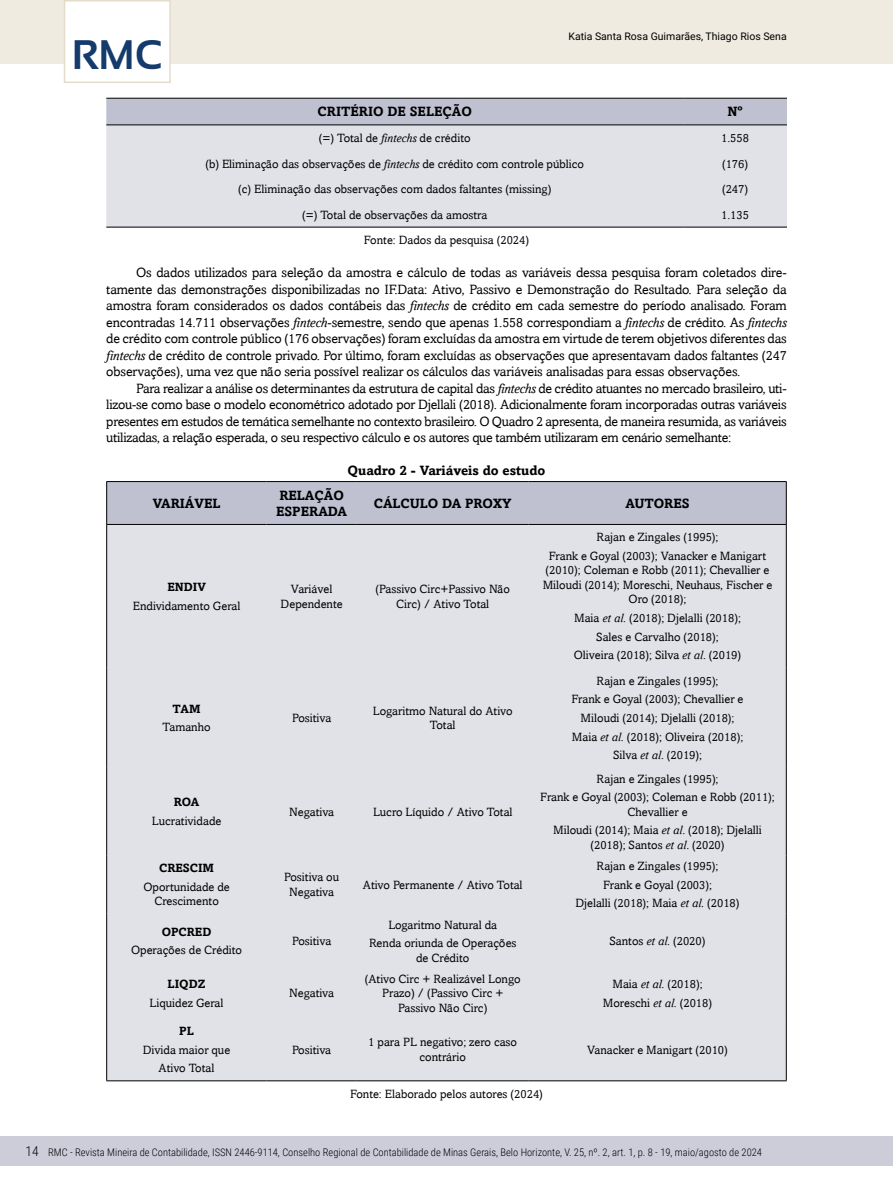
<style>
.page{position:relative;width:893px;height:1191px;background:#fff}
.page>*{position:absolute;margin:0;border:0;box-sizing:border-box;transform-origin:0 0}
.t1{font:700 41.25px "Sansation";color:#143b6b}
.t2{font:13.5px/16.5px "Amasis";letter-spacing:-.02em;color:#000;text-align:justify}
.t3{font:700 13.5px/16.2px "Amasis";color:#000}
.t4{font:12px/18.6px "Amasis";color:#000;text-align:center}
.t5{font:700 12px "Amasis";color:#000}
.t6{font:300 10.5px "Roboto Condensed";color:#000}
.t7{font:10.5px "Roboto";color:#000}
.s1{font-style:italic}
.s2{font-size:13.5px}
</style>
<div class="page">
<div style="left:0;top:1135px;width:893px;height:30px;background:#cdcdda"></div>
<div style="left:0;top:0;width:893px;height:64px;background:#efebe1"></div>
<div style="left:64px;top:0;width:107px;height:83px;background:#fff;border:2px solid #e4dcca"></div>
<div style="left:106px;top:99px;width:681px;height:25px;background:#bfc1d1"></div>
<div style="left:106px;top:125px;width:681px;height:102px;background:#e1e1e8"></div>
<hr style="left:106px;top:98px;width:577px;height:1px;background:#000">
<hr style="left:683px;top:98px;width:104px;height:1px;background:#000">
<hr style="left:106px;top:227px;width:577px;height:1px;background:#000">
<hr style="left:683px;top:227px;width:104px;height:1px;background:#000">
<hr style="left:106px;top:124px;width:577px;height:1px;background:#000">
<hr style="left:683px;top:124px;width:104px;height:1px;background:#000">
<div style="left:107px;top:482px;width:679px;height:42px;background:#bfc1d1"></div>
<div style="left:107px;top:525px;width:679px;height:555px;background:#e1e1e8"></div>
<hr style="left:106px;top:525px;width:1px;height:143px;background:#000">
<hr style="left:106px;top:668px;width:1px;height:100px;background:#000">
<hr style="left:106px;top:768px;width:1px;height:87px;background:#000">
<hr style="left:106px;top:855px;width:1px;height:58px;background:#000">
<hr style="left:106px;top:913px;width:1px;height:55px;background:#000">
<hr style="left:106px;top:968px;width:1px;height:50px;background:#000">
<hr style="left:106px;top:1018px;width:1px;height:62px;background:#000">
<hr style="left:786px;top:525px;width:1px;height:143px;background:#000">
<hr style="left:786px;top:668px;width:1px;height:100px;background:#000">
<hr style="left:786px;top:768px;width:1px;height:87px;background:#000">
<hr style="left:786px;top:855px;width:1px;height:58px;background:#000">
<hr style="left:786px;top:913px;width:1px;height:55px;background:#000">
<hr style="left:786px;top:968px;width:1px;height:50px;background:#000">
<hr style="left:786px;top:1018px;width:1px;height:62px;background:#000">
<hr style="left:266px;top:481px;width:91px;height:1px;background:#000">
<hr style="left:357px;top:481px;width:172px;height:1px;background:#000">
<hr style="left:106px;top:481px;width:160px;height:1px;background:#000">
<hr style="left:106px;top:482px;width:1px;height:42px;background:#000">
<hr style="left:529px;top:481px;width:258px;height:1px;background:#000">
<hr style="left:786px;top:482px;width:1px;height:42px;background:#000">
<hr style="left:106px;top:524px;width:160px;height:1px;background:#000">
<hr style="left:266px;top:524px;width:91px;height:1px;background:#000">
<hr style="left:357px;top:524px;width:172px;height:1px;background:#000">
<hr style="left:529px;top:524px;width:258px;height:1px;background:#000">
<hr style="left:106px;top:1080px;width:160px;height:1px;background:#000">
<hr style="left:266px;top:1080px;width:91px;height:1px;background:#000">
<hr style="left:357px;top:1080px;width:172px;height:1px;background:#000">
<hr style="left:529px;top:1080px;width:258px;height:1px;background:#000">
<h1 class="t1" style="left:72px;top:32px;width:92px">RMC</h1>
<p class="t7" style="left:568px;top:29px;width:220px">Katia Santa Rosa Guimarães, Thiago Rios Sena</p>
<p class="t3" style="left:318px;top:103px;width:156px">CRITÉRIO DE SELEÇÃO</p>
<p class="t3" style="left:727px;top:103px;width:17px">Nº</p>
<p class="t4" style="left:319px;top:129px;width:153px">(=) Total de <span class="s1">fintechs</span> de crédito</p>
<p class="t4" style="left:721px;top:129px;width:29px">1.558</p>
<p class="t4" style="left:205px;top:154px;width:380px">(b) Eliminação das observações de <span class="s1">fintechs</span> de crédito com controle público</p>
<p class="t4" style="left:722px;top:154px;width:28px">(176)</p>
<p class="t4" style="left:238px;top:180px;width:315px">(c) Eliminação das observações com dados faltantes (missing)</p>
<p class="t4" style="left:722px;top:180px;width:28px">(247)</p>
<p class="t4" style="left:302px;top:205px;width:187px">(=) Total de observações da amostra</p>
<p class="t4" style="left:721px;top:205px;width:29px">1.135</p>
<p class="t4" style="left:364px;top:231px;width:167px">Fonte: Dados da pesquisa (2024)</p>
<p class="t2" style="left:106px;top:264px;width:682px;text-indent:30px">Os dados utilizados para seleção da amostra e cálculo de todas as variáveis dessa pesquisa foram coletados dire&shy;tamente das demonstrações disponibilizadas no IF.Data: Ativo, Passivo e Demonstração do Resultado. Para seleção da amostra foram considerados os dados contábeis das <span class="s1">fintechs</span> de crédito em cada semestre do período analisado. Foram encontradas 14.711 observações <span class="s1">fintech</span>-semestre, sendo que apenas 1.558 correspondiam a <span class="s1">fintechs</span> de crédito. As <span class="s1">fintechs </span>de crédito com controle público (176 observações) foram excluídas da amostra em virtude de terem objetivos diferentes das <span class="s1">fintechs</span> de crédito de controle privado. Por último, foram excluídas as observações que apresentavam dados faltantes (247 observações), uma vez que não seria possível realizar os cálculos das variáveis analisadas para essas observações.</p>
<p class="t2" style="left:106px;top:380px;width:682px;text-indent:30px">Para realizar a análise os determinantes da estrutura de capital das <span class="s1">fintechs</span> de crédito atuantes no mercado brasileiro, uti&shy;lizou-se como base o modelo econométrico adotado por Djellali (2018). Adicionalmente foram incorporadas outras variáveis presentes em estudos de temática semelhante no contexto brasileiro. O Quadro 2 apresenta, de maneira resumida, as variáveis utilizadas, a relação esperada, o seu respectivo cálculo e os autores que também utilizaram em cenário semelhante:</p>
<p class="t3" style="left:347px;top:462px;width:199px">Quadro 2 - Variáveis do estudo</p>
<p class="t3" style="left:153px;top:495px;width:69px">VARIÁVEL</p>
<p class="t3" style="left:276px;top:487px;width:73px">RELAÇÃO<br>ESPERADA</p>
<p class="t3" style="left:374px;top:495px;width:139px">CÁLCULO DA PROXY</p>
<p class="t3" style="left:625px;top:495px;width:66px">AUTORES</p>
<p class="t5" style="left:167px;top:579px;width:40px">ENDIV</p>
<p class="t4" style="left:133px;top:596px;width:109px">Endividamento Geral</p>
<p class="t5" style="left:173px;top:701px;width:29px">TAM</p>
<p class="t4" style="left:163px;top:718px;width:50px">Tamanho</p>
<p class="t5" style="left:174px;top:795px;width:27px">ROA</p>
<p class="t4" style="left:152px;top:811px;width:71px">Lucratividade</p>
<p class="t4" style="left:281px;top:582px;width:64px;line-height:14.4px">Variável<br>Dependente</p>
<p class="t4" style="left:375px;top:582px;width:136px;line-height:14.4px">(Passivo Circ+Passivo Não<br>Circ) / Ativo Total</p>
<p class="t4" style="left:292px;top:708px;width:41px">Positiva</p>
<p class="t4" style="left:373px;top:703px;width:141px;line-height:14.4px">Logaritmo Natural do Ativo<br>Total</p>
<p class="t4" style="left:289px;top:802px;width:46px">Negativa</p>
<p class="t4" style="left:373px;top:802px;width:141px">Lucro Líquido / Ativo Total</p>
<p class="t5" style="left:159px;top:860px;width:57px">CRESCIM</p>
<p class="t4" style="left:143px;top:879px;width:88px;line-height:14.4px">Oportunidade de<br>Crescimento</p>
<p class="t4" style="left:284px;top:870px;width:57px;line-height:14.4px">Positiva ou<br>Negativa</p>
<p class="t4" style="left:363px;top:875px;width:161px">Ativo Permanente / Ativo Total</p>
<p class="t5" style="left:162px;top:924px;width:51px">OPCRED</p>
<p class="t4" style="left:131px;top:941px;width:113px">Operações de Crédito</p>
<p class="t4" style="left:292px;top:931px;width:41px">Positiva</p>
<p class="t4" style="left:369px;top:915px;width:149px">Logaritmo Natural da<br>Renda oriunda de Operações</p>
<p class="t4" style="left:416px;top:948px;width:55px">de Crédito</p>
<p class="t4" style="left:549px;top:528px;width:219px">Rajan e Zingales (1995);<br>Frank e Goyal (2003); Vanacker e Manigart</p>
<p class="t4" style="left:543px;top:563px;width:231px;line-height:14.4px">(2010); Coleman e Robb (2011); Chevallier e<br>Miloudi (2014); Moreschi, Neuhaus, Fischer e<br>Oro (2018);</p>
<p class="t4" style="left:574px;top:608px;width:169px">Maia <span class="s1">et al</span>. (2018); Djelalli (2018);<br>Sales e Carvalho (2018);<br>Oliveira (2018); Silva <span class="s1">et al</span>. (2019)</p>
<p class="t4" style="left:571px;top:671px;width:173px">Rajan e Zingales (1995);<br>Frank e Goyal (2003); Chevallier e<br>Miloudi (2014); Djelalli (2018);<br>Maia <span class="s1">et al</span>. (2018); Oliveira (2018);<br>Silva <span class="s1">et al</span>. (2019);</p>
<p class="t4" style="left:540px;top:769px;width:236px">Rajan e Zingales (1995);<br>Frank e Goyal (2003); Coleman e Robb (2011);</p>
<p class="t4" style="left:553px;top:802px;width:210px">Chevallier e<br>Miloudi (2014); Maia <span class="s1">et al</span>. (2018); Djelalli</p>
<p class="t4" style="left:590px;top:835px;width:136px">(2018); Santos <span class="s1">et al</span>. (2020)</p>
<p class="t4" style="left:575px;top:856px;width:166px">Rajan e Zingales (1995);<br>Frank e Goyal (2003);<br>Djelalli (2018); Maia <span class="s1">et al.</span> (2018)</p>
<p class="t4" style="left:609px;top:931px;width:97px">Santos <span class="s1">et al</span>. (2020)</p>
<p class="t5" style="left:168px;top:976px;width:39px">LIQDZ</p>
<p class="t4" style="left:150px;top:993px;width:75px">Liquidez Geral</p>
<p class="t4" style="left:289px;top:983px;width:46px">Negativa</p>
<p class="t4" style="left:365px;top:971px;width:157px;line-height:14.4px">(Ativo Circ + Realizável Longo<br>Prazo) / (Passivo Circ +<br>Passivo Não Circ)</p>
<p class="t4" style="left:603px;top:974px;width:111px">Maia <span class="s1">et al</span>. (2018);<br>Moreschi <span class="s1">et al</span>. (2018)</p>
<p class="t5" style="left:179px;top:1023px;width:16px">PL</p>
<p class="t4" style="left:143px;top:1040px;width:89px">Divida maior que<br>Ativo Total</p>
<p class="t4" style="left:292px;top:1040px;width:41px">Positiva</p>
<p class="t4" style="left:368px;top:1035px;width:150px;line-height:14.4px">1 para PL negativo; zero caso contrário</p>
<p class="t4" style="left:587px;top:1040px;width:142px">Vanacker e Manigart (2010)</p>
<p class="t4" style="left:350px;top:1084px;width:194px">Fonte: Elaborado pelos autores (2024)</p>
<p class="t6" style="left:26px;top:1145px;width:738px"><span class="s2">14</span> RMC - Revista Mineira de Contabilidade, ISSN 2446-9114, Conselho Regional de Contabilidade de Minas Gerais, Belo Horizonte, V. 25, nº. 2, art. 1, p. 8 - 19, maio/agosto de 2024</p>
</div>
